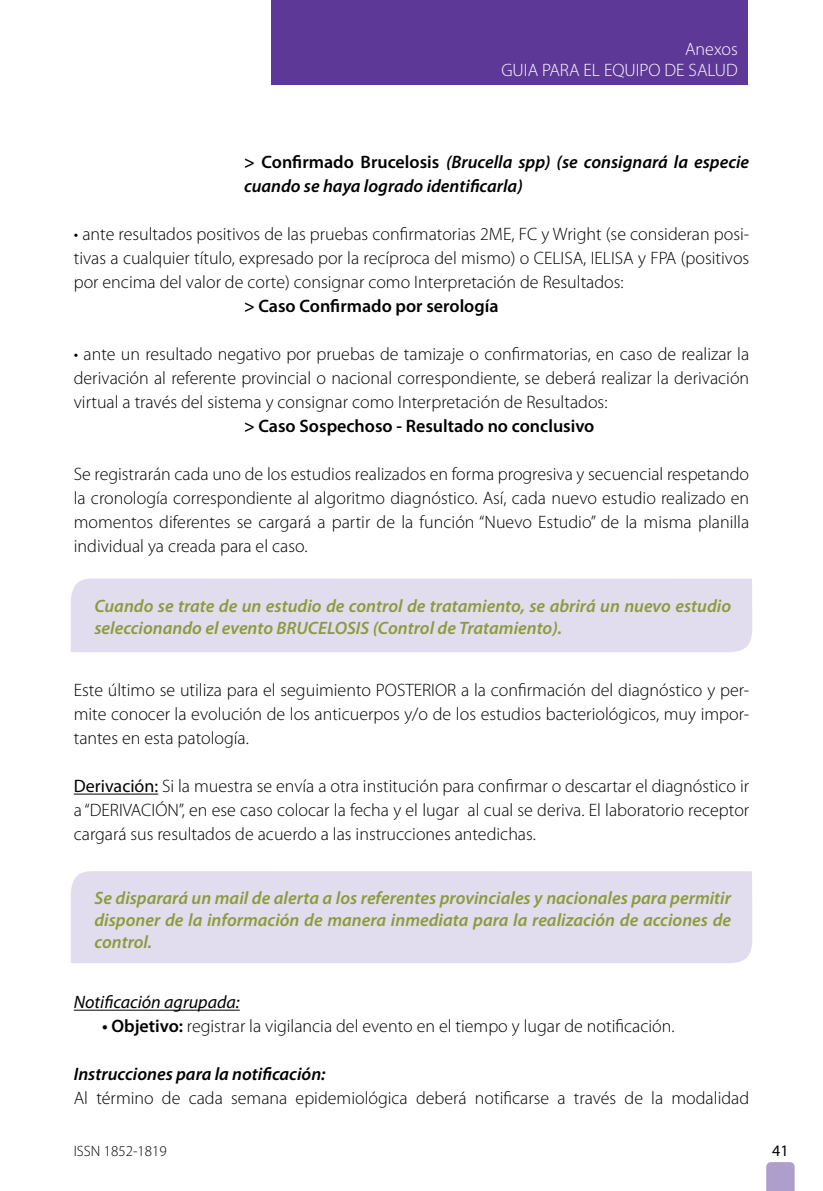
<style>
.page{position:relative;width:823px;height:1191px;background:#fff}
.page>*{position:absolute;margin:0;border:0;box-sizing:border-box;transform-origin:0 0}
.t1{font:300 18px/24px "Myriad Pro";color:#000;text-align:justify}
.t2{font:italic 600 18px/22px "Myriad Pro";color:#8b9b3c}
.t3{font:italic 600 18px/24px "Myriad Pro";color:#000}
.t4{font:600 18px "Myriad Pro";color:#000}
.t5{font:300 18px/21.6px "Myriad Pro";color:#fff;text-align:right}
.t6{font:italic 18px "Myriad Pro";color:#000}
.t7{font:16px "Myriad Pro";color:#000}
.t8{font:300 15px "Myriad Pro";color:#000}
.s1{font-style:normal}
.s2{font-weight:400}
.s3{font-weight:600}
</style>
<div class="page">
<svg style="left:766px;top:1162px;width:28px;height:29px"></svg>
<div style="left:271px;top:0;width:476px;height:85px;background:#5e3896"></div>
<hr style="left:74px;top:793px;width:84px;height:1px;background:#000">
<hr style="left:74px;top:1009px;width:165px;height:1px;background:#000">
<div style="left:71px;top:578px;width:680px;height:74px;background:#e2ddee"></div>
<div style="left:71px;top:871px;width:680px;height:92px;background:#e2ddee"></div>
<p class="t5" style="left:501px;top:38px;width:238px">Anexos<br>GUIA PARA EL EQUIPO DE SALUD</p>
<p class="t3" style="left:244px;top:150px;width:506px"><span class="s1">&gt; Confirmado Brucelosis</span> (Brucella spp) (se consignará la especie cuando se haya logrado identificarla)</p>
<p class="t1" style="left:74px;top:222px;width:676px">• ante resultados positivos de las pruebas confirmatorias 2ME, FC y Wright (se consideran posi&shy;tivas a cualquier título, expresado por la recíproca del mismo) o CELISA, IELISA y FPA (positivos por encima del valor de corte) consignar como Interpretación de Resultados:</p>
<p class="t4" style="left:244px;top:296px;width:256px">&gt; Caso Confirmado por serología</p>
<p class="t1" style="left:74px;top:342px;width:676px">• ante un resultado negativo por pruebas de tamizaje o confirmatorias, en caso de realizar la derivación al referente provincial o nacional correspondiente, se deberá realizar la derivación virtual a través del sistema y consignar como Interpretación de Resultados:</p>
<p class="t4" style="left:244px;top:416px;width:352px">&gt; Caso Sospechoso - Resultado no conclusivo</p>
<p class="t1" style="left:74px;top:462px;width:676px">Se registrarán cada uno de los estudios realizados en forma progresiva y secuencial respetando la cronología correspondiente al algoritmo diagnóstico. Así, cada nuevo estudio realizado en momentos diferentes se cargará a partir de la función “Nuevo Estudio” de la misma planilla individual ya creada para el caso.</p>
<p class="t2" style="left:94px;top:595px;width:637px">Cuando se trate de un estudio de control de tratamiento, se abrirá un nuevo estudio seleccionando el evento BRUCELOSIS (Control de Tratamiento).</p>
<p class="t1" style="left:74px;top:678px;width:676px">Este último se utiliza para el seguimiento POSTERIOR a la confirmación del diagnóstico y per&shy;mite conocer la evolución de los anticuerpos y/o de los estudios bacteriológicos, muy impor&shy;tantes en esta patología.</p>
<p class="t1" style="left:74px;top:774px;width:676px"><span class="s2">Derivación:</span> Si la muestra se envía a otra institución para confirmar o descartar el diagnóstico ir a “DERIVACIÓN”, en ese caso colocar la fecha y el lugar al cual se deriva. El laboratorio receptor cargará sus resultados de acuerdo a las instrucciones antedichas.</p>
<p class="t2" style="left:94px;top:887px;width:638px;text-align:justify">Se disparará un mail de alerta a los referentes provinciales y nacionales para permitir disponer de la información de manera inmediata para la realización de acciones de control.</p>
<p class="t6" style="left:74px;top:992px;width:167px">Notificación agrupada:</p>
<p class="t1" style="left:102px;top:1014px;width:573px"><span class="s3">• Objetivo:</span> registrar la vigilancia del evento en el tiempo y lugar de notificación.</p>
<p class="t3" style="left:74px;top:1062px;width:253px">Instrucciones para la notificación:</p>
<p class="t1" style="left:74px;top:1086px;width:676px">Al término de cada semana epidemiológica deberá notificarse a través de la modalidad</p>
<p class="t8" style="left:74px;top:1143px;width:94px">ISSN 1852-1819</p>
<p class="t7" style="left:771px;top:1141px;width:18px">41</p>
</div>
